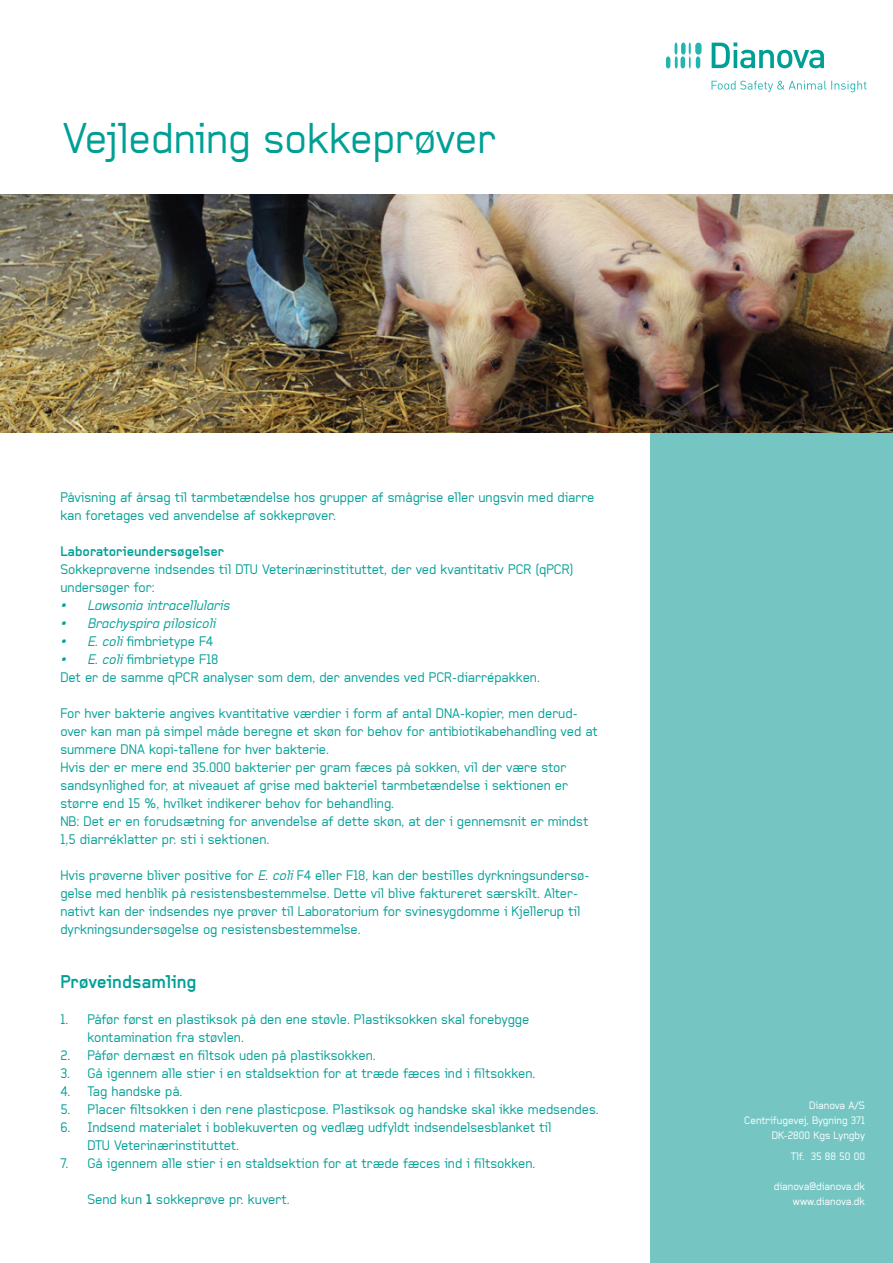
<style>
.page{position:relative;width:893px;height:1263px;background:#fff}
.page>*{position:absolute;margin:0;border:0;box-sizing:border-box;transform-origin:0 0}
.t1{font:42px "Baksheesh";color:#009f95}
.t2{font:700 18px "Baksheesh";color:#009f95}
.t3{font:13.5px/18px "Baksheesh";color:#009f95}
.t4{font:italic 13.5px "Baksheesh";color:#009f95}
.t5{font:700 13.5px "Baksheesh";color:#009f95}
.t6{font:10.5px/15px "Baksheesh";color:#fff;text-align:right}
.s1{font-style:italic}
.s2{font-weight:700}
</style>
<div class="page">
<div style="left:651px;top:196px;width:242px;height:1067px;background:#75c6c3"></div>
<img style="left:0;top:195px;width:893px;height:237px">
<svg style="left:712px;top:43px;width:112px;height:25px"></svg>
<svg style="left:711px;top:81px;width:156px;height:11px"></svg>
<div style="left:695px;top:43px;width:6px;height:12px;background:#25b5b0;border-radius:3px"></div>
<svg style="left:666px;top:43px;width:34px;height:26px"></svg>
<h1 class="t1" style="left:63px;top:114px;width:434px">Vejledning sokkeprøver</h1>
<p class="t3" style="left:60px;top:488px;width:536px">Påvisning af årsag til tarmbetændelse hos grupper af smågrise eller ungsvin med diarre kan foretages ved anvendelse af sokkeprøver.</p>
<p class="t5" style="left:60px;top:543px;width:165px">Laboratorieundersøgelser</p>
<p class="t3" style="left:60px;top:560px;width:514px">Sokkeprøverne indsendes til DTU Veterinærinstituttet, der ved kvantitativ PCR (qPCR) undersøger for:</p>
<p class="t4" style="left:60px;top:597px;width:171px">• Lawsonia intracellularis</p>
<p class="t4" style="left:60px;top:615px;width:156px">• Brachyspira pilosicoli</p>
<p class="t3" style="left:60px;top:632px;width:154px"><span class="s1">• E. coli</span> fimbrietype F4</p>
<p class="t3" style="left:60px;top:650px;width:481px"><span class="s1">• E. coli</span> fimbrietype F18<br>Det er de samme qPCR analyser som dem, der anvendes ved PCR-diarrépakken.</p>
<p class="t3" style="left:60px;top:704px;width:539px">For hver bakterie angives kvantitative værdier i form af antal DNA-kopier, men derud&shy;over kan man på simpel måde beregne et skøn for behov for antibiotikabehandling ved at summere DNA kopi-tallene for hver bakterie.<br>Hvis der er mere end 35.000 bakterier per gram fæces på sokken, vil der være stor sandsynlighed for, at niveauet af grise med bakteriel tarmbetændelse i sektionen er større end 15 %, hvilket indikerer behov for behandling.<br>NB: Det er en forudsætning for anvendelse af dette skøn, at der i gennemsnit er mindst 1,5 diarréklatter pr. sti i sektionen.</p>
<p class="t3" style="left:60px;top:866px;width:531px">Hvis prøverne bliver positive for <span class="s1">E. coli</span> F4 eller F18, kan der bestilles dyrkningsundersø&shy;gelse med henblik på resistensbestemmelse. Dette vil blive faktureret særskilt. Alter&shy;nativt kan der indsendes nye prøver til Laboratorium for svinesygdomme i Kjellerup til dyrkningsundersøgelse og resistensbestemmelse.</p>
<h2 class="t2" style="left:60px;top:971px;width:138px">Prøveindsamling</h2>
<p class="t3" style="left:87px;top:1010px;width:444px;text-indent:-27px">1. Påfør først en plastiksok på den ene støvle. Plastiksokken skal forebygge kontamination fra støvlen.</p>
<p class="t3" style="left:60px;top:1046px;width:317px">2. Påfør dernæst en filtsok uden på plastiksokken.</p>
<p class="t3" style="left:60px;top:1064px;width:477px">3. Gå igennem alle stier i en staldsektion for at træde fæces ind i filtsokken.</p>
<p class="t3" style="left:60px;top:1082px;width:124px">4. Tag handske på.</p>
<p class="t3" style="left:60px;top:1100px;width:540px">5. Placer filtsokken i den rene plasticpose. Plastiksok og handske skal ikke medsendes.</p>
<p class="t3" style="left:87px;top:1118px;width:465px;text-indent:-27px">6. Indsend materialet i boblekuverten og vedlæg udfyldt indsendelsesblanket til<br>DTU Veterinærinstituttet.</p>
<p class="t3" style="left:60px;top:1154px;width:477px">7. Gå igennem alle stier i en staldsektion for at træde fæces ind i filtsokken.</p>
<p class="t3" style="left:87px;top:1190px;width:204px">Send kun <span class="s2">1</span> sokkeprøve pr. kuvert.</p>
<p class="t6" style="left:744px;top:1098px;width:122px">Dianova A/S<br>Centrifugevej, Bygning 371<br>DK-2800 Kgs Lyngby</p>
<p class="t6" style="left:791px;top:1149px;width:76px">Tlf. 35 88 50 00</p>
<p class="t6" style="left:774px;top:1179px;width:93px">dianova@dianova.dk www.dianova.dk</p>
</div>
